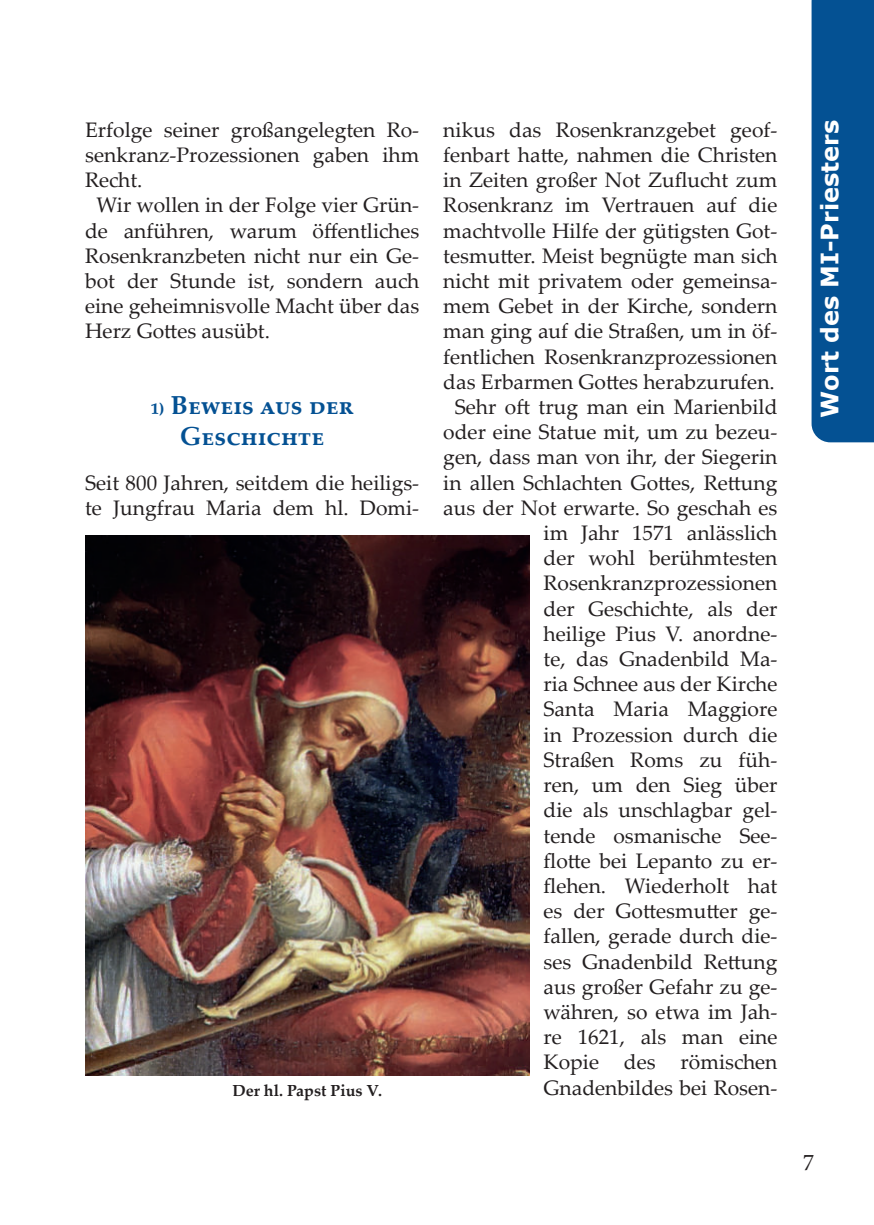
<style>
.page{position:relative;width:874px;height:1225px;background:#fff}
.page>*{position:absolute;margin:0;border:0;box-sizing:border-box;transform-origin:0 0}
.t1{font:700 26px/31.2px "Palatino Linotype";color:#045193;text-align:center}
.t2{font:700 24px "Verdana";color:#fff}
.t3{font:24px "Minion Pro";color:#231f20}
.t4{font:21px/25.2px "Palatino Linotype";color:#231f20}
.t5{font:700 16px "Palatino Linotype";color:#231f20}
</style>
<div class="page">
<div style="left:811px;top:0;width:62px;height:442px;background:#045193"></div>
<img style="left:85px;top:535px;width:444px;height:541px">
<p class="t4" style="left:85px;top:116px;width:335px">Erfolge seiner großangelegten Ro-</p>
<p class="t4" style="left:85px;top:141px;width:335px">senkranz-Prozessionen gaben ihm</p>
<p class="t4" style="left:85px;top:166px;width:59px">Recht.</p>
<p class="t4" style="left:96px;top:192px;width:324px">Wir wollen in der Folge vier Grün-</p>
<p class="t4" style="left:85px;top:217px;width:335px">de anführen, warum öffentliches</p>
<p class="t4" style="left:85px;top:242px;width:335px">Rosenkranzbeten nicht nur ein Ge-</p>
<p class="t4" style="left:85px;top:267px;width:335px">bot der Stunde ist, sondern auch</p>
<p class="t4" style="left:85px;top:292px;width:335px">eine geheimnisvolle Macht über das</p>
<p class="t4" style="left:85px;top:318px;width:186px">Herz Gottes ausübt.</p>
<p class="t1" style="left:151px;top:388px;width:199px">1) Beweis aus der<br>Geschichte</p>
<p class="t4" style="left:85px;top:469px;width:335px">Seit 800 Jahren, seitdem die heiligs&shy;te Jungfrau Maria dem hl. Domi-</p>
<p class="t4" style="left:443px;top:116px;width:335px;text-align:right">nikus das Rosenkranzgebet geof&shy;fenbart hatte, nahmen die Christen in Zeiten großer Not Zuflucht zum<br>Rosenkranz im Vertrauen auf die machtvolle Hilfe der gütigsten Got&shy;tesmutter. Meist begnügte man sich nicht mit privatem oder gemeinsa&shy;mem Gebet in der Kirche, sondern man ging auf die Straßen, um in öf&shy;fentlichen Rosenkranzprozessionen das Erbarmen Gottes herabzurufen.<br>Sehr oft trug man ein Marienbild oder eine Statue mit, um zu bezeu&shy;gen, dass man von ihr, der Siegerin in allen Schlachten Gottes, Rettung aus der Not erwarte. So geschah es im Jahr 1571 anlässlich<br>der wohl berühmtesten<br>Rosenkranzprozessionen<br>der Geschichte, als der<br>heilige Pius V. anordne-<br>te, das Gnadenbild Ma-<br>ria Schnee aus der Kirche<br>Santa Maria Maggiore<br>in Prozession durch die<br>Straßen Roms zu füh-<br>ren, um den Sieg über<br>die als unschlagbar gel-<br>tende osmanische See-<br>flotte bei Lepanto zu er-<br>flehen. Wiederholt hat<br>es der Gottesmutter ge-<br>fallen, gerade durch die-<br>ses Gnadenbild Rettung<br>aus großer Gefahr zu ge-<br>währen, so etwa im Jah-<br>re 1621, als man eine<br>Kopie des römischen</p>
<p class="t5" style="left:232px;top:1079px;width:151px">Der hl. Papst Pius V.</p>
<p class="t4" style="left:543px;top:1074px;width:235px">Gnadenbildes bei Rosen-</p>
<p class="t2" style="left:819px;top:418px;width:300px;rotate:-90deg">Wort des MI-Priesters</p>
<p class="t3" style="left:802px;top:1147px;width:13px">7</p>
</div>
